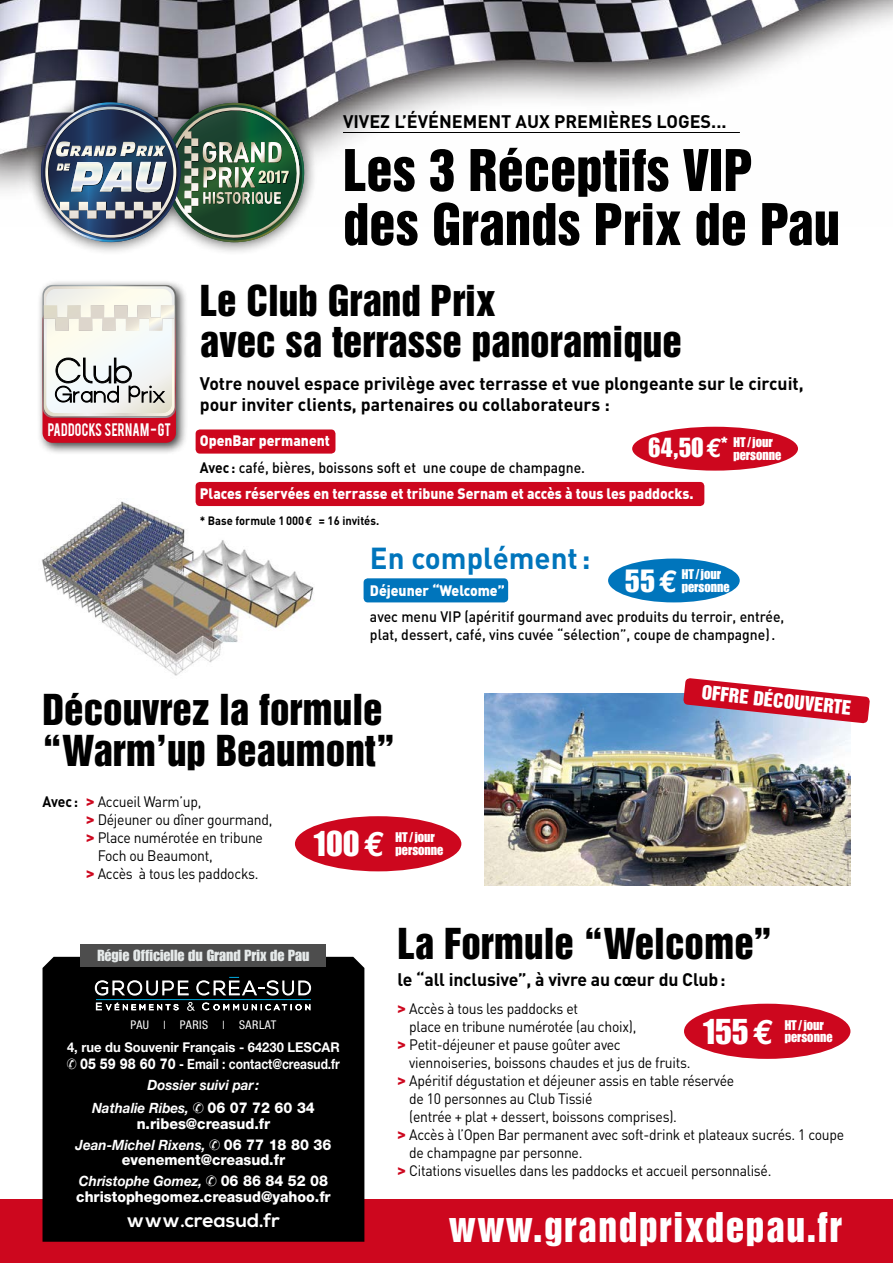
<style>
.page{position:relative;width:893px;height:1263px;background:#fff}
.page>*{position:absolute;margin:0;border:0;box-sizing:border-box;transform-origin:0 0}
.t1{font:52.5px/54px "Helvetica Inserat LT Std";color:#000}
.t2{font:39px/40.5px "Helvetica Inserat LT Std";color:#000}
.t3{font:37.5px "Helvetica Inserat LT Std";letter-spacing:.04em;color:#fff}
.t4{font:35.1px "Impact LT Std";color:#fff}
.t5{font:31.5px "Impact LT Std";color:#fff}
.t6{font:700 30px "DIN";color:#0075bc}
.t7{font:700 19.5px "Nexa";color:#fff}
.t8{font:700 18px/21px "DIN";color:#000}
.t9{font:18px "Helvetica Inserat LT Std";color:#fff;scale:1.05 1}
.t10{font:15.75px "Impact LT Std";color:#e5e9e9}
.t11{font:15px "DIN";letter-spacing:-.02em;color:#000;scale:.93 1}
.t12{font:900 15px/26.5px "DIN";color:#fff;scale:.93 1}
.t13{font:500 15px/18px "DIN";color:#000;scale:.93 1}
.t14{font:800 15px "Helvetica Neue LT Std";color:#fff;scale:.95 1}
.t15{font:14.25px "Bebas";letter-spacing:.02em;color:#fff;scale:.9 1}
.t16{font:italic 700 14.1px "Helvetica Neue LT Std";color:#fff;scale:.95 1}
.t17{font:700 14.1px "Helvetica Neue LT Std";color:#fff;scale:.85 1}
.t18{font:13.8px/12.6px "Impact LT Std";color:#fff}
.t19{font:700 13.5px "Helvetica Neue LT Std";color:#fff;scale:.96 1}
.t20{font:700 12px "DIN";color:#000;scale:.93 1}
.t21{font:condensed 12px "Helvetica Neue LT Std";letter-spacing:.05em;color:#fff}
.s1{font-weight:700;color:#000}
.s2{font-weight:500;color:#000}
.s3{font-size:27px}
.s4{font-family:"Euro Mono";font-weight:700;font-size:27px}
.s5{font-size:15.75px}
.s6{font-family:"Euro Mono"}
.s7{font-family:"Euro Mono";font-weight:700}
.s8{font-weight:700}
.s9{font-family:"Helvetica Inserat LT Std";color:#cd071e}
.s10{font-weight:800;font-size:15px}
.s11{font-weight:800;font-style:normal;font-size:15px}
</style>
<div class="page">
<img style="left:41px;top:499px;width:274px;height:177px">
<img style="left:0;top:0;width:893px;height:191px">
<hr style="left:343px;top:132px;width:397px;height:1px;background:#000">
<div style="left:36px;top:279px;width:153px;height:176px;background:#000;opacity:.75"></div>
<div style="left:43px;top:310px;width:133px;height:133px;background:#cd071e;border-radius:10px"></div>
<svg style="left:43px;top:285px;width:133px;height:133px;background:#dfded9"></svg>
<div style="left:295px;top:816px;width:166px;height:55px;background:#cd071e;border-radius:50%"></div>
<img style="left:485px;top:694px;width:365px;height:191px">
<svg style="left:683px;top:678px;width:187px;height:46px"></svg>
<div style="left:27px;top:88px;width:291px;height:168px;background:#000;opacity:.75"></div>
<img style="left:41px;top:102px;width:268px;height:141px">
<div style="left:0;top:1199px;width:893px;height:64px;background:#cd071e"></div>
<div style="left:43px;top:957px;width:321px;height:285px;background:#000"></div>
<div style="left:81px;top:944px;width:245px;height:22px;background:#4d4d4d"></div>
<svg style="left:94px;top:977px;width:217px;height:34px;background:#383d3f"></svg>
<div style="left:684px;top:1004px;width:166px;height:55px;background:#cd071e;border-radius:50%"></div>
<div style="left:196px;top:429px;width:139px;height:25px;background:#cd071e;border-radius:4px"></div>
<div style="left:196px;top:482px;width:508px;height:24px;background:#cd071e;border-radius:4px"></div>
<div style="left:364px;top:578px;width:144px;height:24px;background:#0075bc;border-radius:4px"></div>
<div style="left:632px;top:427px;width:166px;height:44px;background:#cd071e;border-radius:50%"></div>
<div style="left:608px;top:558px;width:132px;height:44px;background:#0075bc;border-radius:50%"></div>
<svg style="left:67px;top:1058px;width:10px;height:11px"></svg>
<svg style="left:193px;top:1102px;width:10px;height:11px"></svg>
<svg style="left:210px;top:1139px;width:10px;height:11px"></svg>
<svg style="left:206px;top:1176px;width:11px;height:10px"></svg>
<p class="t8" style="left:343px;top:110px;width:385px">VIVEZ L’ÉVÉNEMENT AUX PREMIÈRES LOGES...</p>
<h1 class="t1" style="left:343px;top:145px;width:498px">Les 3 Réceptifs VIP des Grands Prix de Pau</h1>
<p class="t15" style="left:48px;top:419px;width:138px">PADDOCKS SERNAM - GT</p>
<h2 class="t2" style="left:200px;top:281px;width:484px">Le Club Grand Prix<br>avec sa terrasse panoramique</h2>
<p class="t8" style="left:200px;top:373px;width:605px">Votre nouvel espace privilège avec terrasse et vue plongeante sur le circuit, pour inviter clients, partenaires ou collaborateurs :</p>
<p class="t12" style="left:200px;top:427px;width:532px">OpenBar permanent<br><span class="s1">Avec :</span> <span class="s2">café, bières, boissons soft et une coupe de champagne.<br></span>Places réservées en terrasse et tribune Sernam et accès à tous les paddocks.</p>
<p class="t18" style="left:733px;top:436px;width:49px;text-indent:-85px"><span class="s3">64,50</span><span class="s4">E</span><span class="s5">*</span> HT /jour personne</p>
<p class="t20" style="left:200px;top:512px;width:194px">* Base formule 1000<span class="s6">E</span> = 16 invités.</p>
<h3 class="t6" style="left:370px;top:539px;width:222px">En complément:</h3>
<p class="t12" style="left:370px;top:576px;width:147px">Déjeuner “Welcome”</p>
<p class="t13" style="left:370px;top:607px;width:447px">avec menu VIP (apéritif gourmand avec produits du terroir, entrée, plat, dessert, café, vins cuvée “sélection”, coupe de champagne).</p>
<h3 class="t5" style="left:625px;top:562px;width:55px">55<span class="s7">E</span></h3>
<p class="t18" style="left:682px;top:567px;width:49px">HT /jour personne</p>
<h2 class="t2" style="left:43px;top:690px;width:354px">Découvrez la formule “Warm’up Beaumont”</h2>
<p class="t11" style="left:43px;top:792px;width:172px"><span class="s8">Avec :</span> <span class="s9">&gt;</span> Accueil Warm’up,</p>
<p class="t11" style="left:86px;top:810px;width:202px"><span class="s9">&gt;</span> Déjeuner ou dîner gourmand,</p>
<p class="t11" style="left:86px;top:828px;width:192px"><span class="s9">&gt;</span> Place numérotée en tribune</p>
<p class="t11" style="left:98px;top:846px;width:125px">Foch ou Beaumont,</p>
<p class="t11" style="left:86px;top:864px;width:187px"><span class="s9">&gt;</span> Accès à tous les paddocks.</p>
<h3 class="t4" style="left:313px;top:823px;width:74px">100<span class="s7">E</span></h3>
<p class="t18" style="left:396px;top:831px;width:49px">HT /jour personne</p>
<p class="t9" style="left:703px;top:682px;width:145px;rotate:6deg">OFFRE DÉCOUVERTE</p>
<p class="t10" style="left:97px;top:946px;width:214px">Régie Officielle du Grand Prix de Pau</p>
<p class="t21" style="left:130px;top:1018px;width:148px">PAU ❘ PARIS ❘ SARLAT</p>
<p class="t19" style="left:67px;top:1038px;width:286px">4, rue du Souvenir Français - 64230 LESCAR</p>
<p class="t17" style="left:80px;top:1055px;width:307px"><span class="s10">05 59 98 60 70</span> - Email : contact@creasud.fr</p>
<p class="t16" style="left:148px;top:1076px;width:119px">Dossier suivi par:</p>
<p class="t16" style="left:92px;top:1099px;width:236px">Nathalie Ribes, <span class="s11">06 07 72 60 34</span></p>
<p class="t14" style="left:137px;top:1114px;width:142px">n.ribes@creasud.fr</p>
<p class="t16" style="left:76px;top:1136px;width:271px">Jean-Michel Rixens, <span class="s11">06 77 18 80 36</span></p>
<p class="t14" style="left:122px;top:1151px;width:173px">evenement@creasud.fr</p>
<p class="t16" style="left:79px;top:1173px;width:264px">Christophe Gomez, <span class="s11">06 86 84 52 08</span></p>
<p class="t14" style="left:76px;top:1188px;width:269px">christophegomez.creasud@yahoo.fr</p>
<h3 class="t7" style="left:127px;top:1209px;width:154px">www.creasud.fr</h3>
<h2 class="t2" style="left:398px;top:924px;width:376px">La Formule “Welcome”</h2>
<p class="t8" style="left:398px;top:968px;width:330px">le “all inclusive”, à vivre au cœur du Club:</p>
<p class="t11" style="left:398px;top:999px;width:196px"><span class="s9">&gt;</span> Accès à tous les paddocks et</p>
<p class="t11" style="left:409px;top:1017px;width:246px">place en tribune numérotée (au choix),</p>
<p class="t11" style="left:398px;top:1035px;width:241px"><span class="s9">&gt;</span> Petit-déjeuner et pause goûter avec</p>
<p class="t11" style="left:409px;top:1053px;width:304px">viennoiseries, boissons chaudes et jus de fruits.</p>
<p class="t11" style="left:398px;top:1071px;width:363px"><span class="s9">&gt;</span> Apéritif dégustation et déjeuner assis en table réservée</p>
<p class="t11" style="left:409px;top:1089px;width:199px">de 10 personnes au Club Tissié</p>
<p class="t11" style="left:409px;top:1107px;width:289px">(entrée + plat + dessert, boissons comprises).</p>
<p class="t11" style="left:398px;top:1125px;width:482px"><span class="s9">&gt;</span> Accès à l’Open Bar permanent avec soft-drink et plateaux sucrés. 1 coupe</p>
<p class="t11" style="left:409px;top:1143px;width:188px">de champagne par personne.</p>
<p class="t11" style="left:398px;top:1161px;width:404px"><span class="s9">&gt;</span> Citations visuelles dans les paddocks et accueil personnalisé.</p>
<h3 class="t4" style="left:702px;top:1011px;width:74px">155<span class="s7">E</span></h3>
<p class="t18" style="left:785px;top:1018px;width:49px">HT /jour personne</p>
<h3 class="t3" style="left:449px;top:1205px;width:395px">www.grandprixdepau.fr</h3>
</div>
